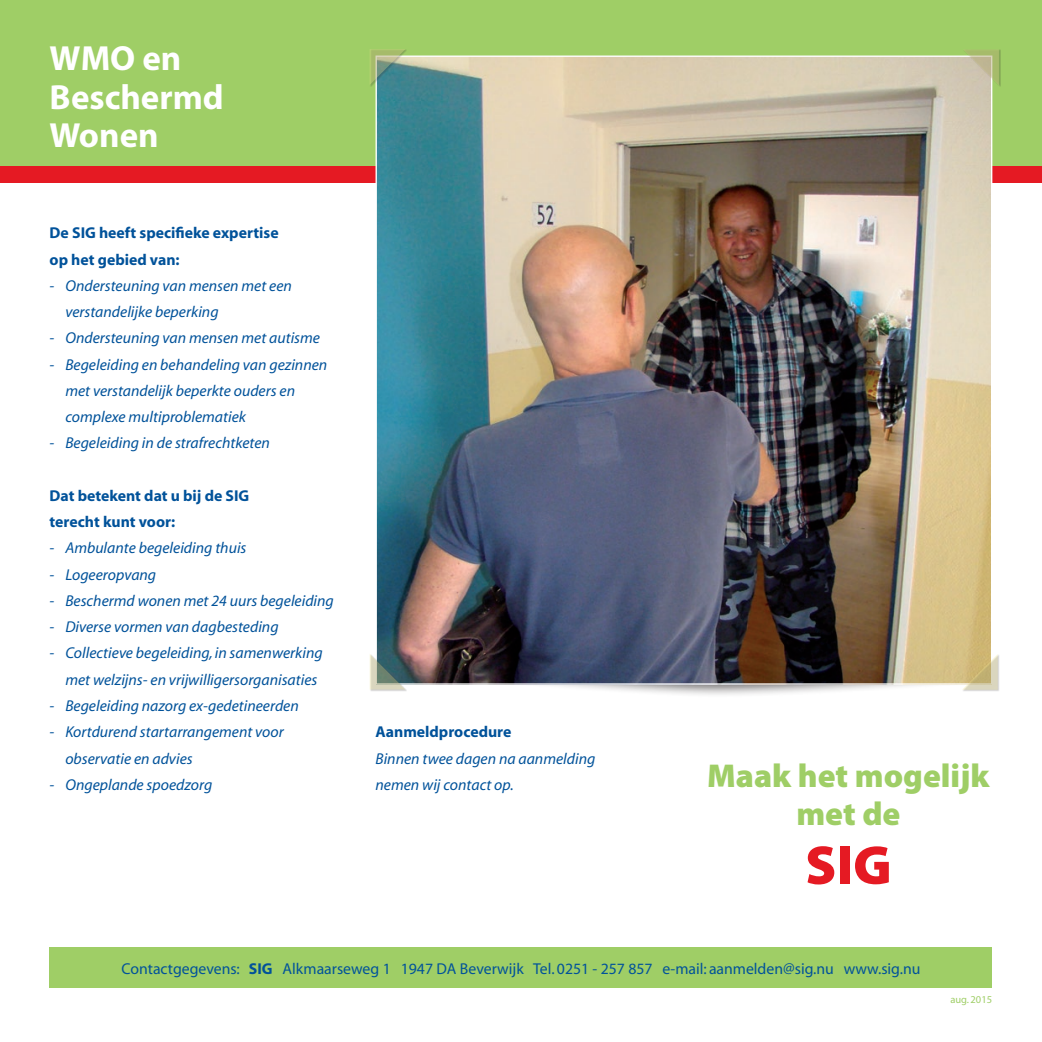
<style>
.page{position:relative;width:1042px;height:1042px;background:#fff}
.page>*{position:absolute;margin:0;border:0;box-sizing:border-box;transform-origin:0 0}
.Kop{font:900 55.12px "Myriad Pro";color:#e51a23}
.platte_tekst{font:700 35px/38.5px "Myriad";color:#fff}
.Kop-2{font:900 33.07px "Myriad Pro";color:#9fce66}
.t1{font:italic 15.75px/26.2px "Myriad";color:#01529a}
.t2{font:700 15.75px/26.2px "Myriad";color:#01529a}
.t3{font:15.75px "Myriad";color:#01529a}
.t4{font:10.5px "Myriad";color:#9fce66}
.s1{font-weight:700}
</style>
<div class="page">
<div style="left:0;top:164px;width:1042px;height:18px;background:#e51a23"></div>
<div style="left:0;top:0;width:1042px;height:165px;background:#9fce66"></div>
<img style="left:377px;top:58px;width:613px;height:625px">
<div style="left:369px;top:49px;width:38px;height:38px;background:#231f20;opacity:.22"></div>
<svg style="left:370px;top:49px;width:35px;height:36px"></svg>
<div style="left:962px;top:654px;width:37px;height:38px;background:#231f20;opacity:.22"></div>
<svg style="left:962px;top:654px;width:35px;height:36px"></svg>
<div style="left:369px;top:653px;width:38px;height:38px;background:#231f20;opacity:.22"></div>
<svg style="left:370px;top:654px;width:35px;height:35px"></svg>
<div style="left:963px;top:49px;width:38px;height:38px;background:#231f20;opacity:.22"></div>
<svg style="left:963px;top:49px;width:36px;height:36px"></svg>
<div style="left:50px;top:947px;width:942px;height:41px;background:#9fce66"></div>
<p class="platte_tekst" style="left:50px;top:40px;width:176px">WMO en<br>Beschermd<br>Wonen</p>
<p class="t2" style="left:50px;top:220px;width:230px">De SIG heeft specifieke expertise op het gebied van:</p>
<p class="t1" style="left:65px;top:273px;width:228px;text-indent:-16px">- Ondersteuning van mensen met een verstandelijke beperking</p>
<p class="t1" style="left:50px;top:326px;width:272px">- Ondersteuning van mensen met autisme</p>
<p class="t1" style="left:65px;top:352px;width:263px;text-indent:-16px">- Begeleiding en behandeling van gezinnen met verstandelijk beperkte ouders en complexe multiproblematiek</p>
<p class="t1" style="left:50px;top:431px;width:222px">- Begeleiding in de strafrechtketen</p>
<p class="t2" style="left:50px;top:483px;width:201px">Dat betekent dat u bij de SIG terecht kunt voor:</p>
<p class="t1" style="left:50px;top:536px;width:198px">- Ambulante begeleiding thuis</p>
<p class="t1" style="left:50px;top:562px;width:108px">- Logeeropvang</p>
<p class="t1" style="left:50px;top:588px;width:286px">- Beschermd wonen met 24 uurs begeleiding</p>
<p class="t1" style="left:50px;top:614px;width:230px">- Diverse vormen van dagbesteding</p>
<p class="t1" style="left:65px;top:641px;width:259px;text-indent:-16px">- Collectieve begeleiding, in samenwerking met welzijns- en vrijwilligersorganisaties</p>
<p class="t1" style="left:50px;top:693px;width:251px">- Begeleiding nazorg ex-gedetineerden</p>
<p class="t1" style="left:65px;top:719px;width:220px;text-indent:-16px">- Kortdurend startarrangement voor observatie en advies</p>
<p class="t1" style="left:50px;top:772px;width:164px">- Ongeplande spoedzorg</p>
<p class="t2" style="left:375px;top:719px;width:137px">Aanmeldprocedure</p>
<p class="t1" style="left:375px;top:746px;width:221px">Binnen twee dagen na aanmelding</p>
<p class="t1" style="left:375px;top:772px;width:140px">nemen wij contact op.</p>
<p class="Kop-2" style="left:707px;top:757px;width:284px">Maak het mogelijk</p>
<p class="Kop-2" style="left:796px;top:795px;width:105px">met de</p>
<p class="Kop" style="left:805px;top:834px;width:88px">SIG</p>
<p class="t3" style="left:122px;top:960px;width:800px">Contactgegevens: <span class="s1">SIG</span> Alkmaarseweg 1 1947 DA Beverwijk Tel. 0251 - 257 857 e-mail: aanmelden@sig.nu www.sig.nu</p>
<p class="t4" style="left:950px;top:994px;width:43px">aug. 2015</p>
</div>
